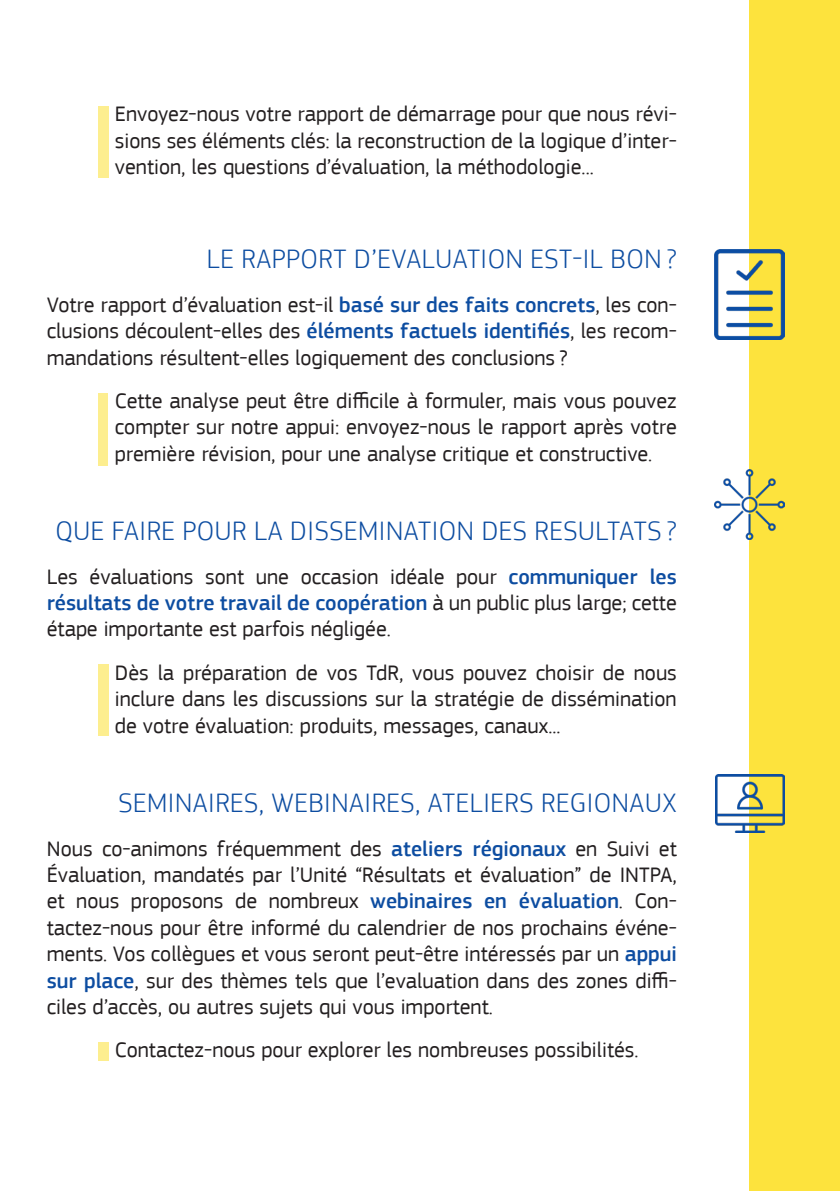
<style>
.page{position:relative;width:840px;height:1191px;background:#fff}
.page>*{position:absolute;margin:0;border:0;box-sizing:border-box;transform-origin:0 0}
.Sub_Title{font:300 28px "EC Square Sans Pro";letter-spacing:.02em;color:#0d4da1}
.Body_indent{font:22px/26.4px "EC Square Sans Pro";color:#231f20;text-align:justify}
.Call_to_action{font:22px/26.4px "EC Square Sans Pro";color:#231f20;text-align:justify}
.s1{font-weight:500;color:#0d4da1}
</style>
<div class="page">
<div style="left:748px;top:0;width:91px;height:1191px;background:#fde33d"></div>
<img style="left:714px;top:250px;width:69px;height:89px">
<img style="left:714px;top:469px;width:69px;height:70px">
<img style="left:715px;top:774px;width:69px;height:58px">
<div style="left:98px;top:106px;width:10px;height:72px;background:#fdee8f"></div>
<div style="left:99px;top:393px;width:9px;height:73px;background:#fdee8f"></div>
<div style="left:98px;top:664px;width:10px;height:71px;background:#fdee8f"></div>
<div style="left:98px;top:1042px;width:10px;height:19px;background:#fdee8f"></div>
<p class="Call_to_action" style="left:115px;top:101px;width:563px">Envoyez-nous votre rapport de démarrage pour que nous révi&shy;sions ses éléments clés: la reconstruction de la logique d’inter&shy;vention, les questions d’évaluation, la méthodologie...</p>
<p class="Sub_Title" style="left:207px;top:243px;width:471px">LE RAPPORT D’EVALUATION EST-IL BON ?</p>
<p class="Body_indent" style="left:47px;top:291px;width:631px">Votre rapport d’évaluation est-il <span class="s1">basé sur des faits concrets</span>, les con&shy;clusions découlent-elles des <span class="s1">éléments factuels identifiés</span>, les recom&shy;mandations résultent-elles logiquement des conclusions ?</p>
<p class="Call_to_action" style="left:115px;top:388px;width:563px">Cette analyse peut être difficile à formuler, mais vous pouvez compter sur notre appui: envoyez-nous le rapport après votre première révision, pour une analyse critique et constructive.</p>
<p class="Sub_Title" style="left:56px;top:514px;width:622px">QUE FAIRE POUR LA DISSEMINATION DES RESULTATS ?</p>
<p class="Body_indent" style="left:47px;top:563px;width:631px">Les évaluations sont une occasion idéale pour <span class="s1">communiquer les résultats de votre travail de coopération</span> à un public plus large; cette étape importante est parfois négligée.</p>
<p class="Call_to_action" style="left:115px;top:659px;width:563px">Dès la préparation de vos TdR, vous pouvez choisir de nous inclure dans les discussions sur la stratégie de dissémination de votre évaluation: produits, messages, canaux...</p>
<p class="Sub_Title" style="left:118px;top:786px;width:559px">SEMINAIRES, WEBINAIRES, ATELIERS REGIONAUX</p>
<p class="Body_indent" style="left:47px;top:835px;width:631px">Nous co-animons fréquemment des <span class="s1">ateliers régionaux</span> en Suivi et Évaluation, mandatés par l’Unité “Résultats et évaluation” de INTPA, et nous proposons de nombreux <span class="s1">webinaires en évaluation</span>. Con&shy;tactez-nous pour être informé du calendrier de nos prochains événe&shy;ments. Vos collègues et vous seront peut-être intéressés par un <span class="s1">appui sur place</span>, sur des thèmes tels que l’evaluation dans des zones diffi&shy;ciles d’accès, ou autres sujets qui vous importent.</p>
<p class="Call_to_action" style="left:115px;top:1037px;width:525px">Contactez-nous pour explorer les nombreuses possibilités.</p>
</div>
